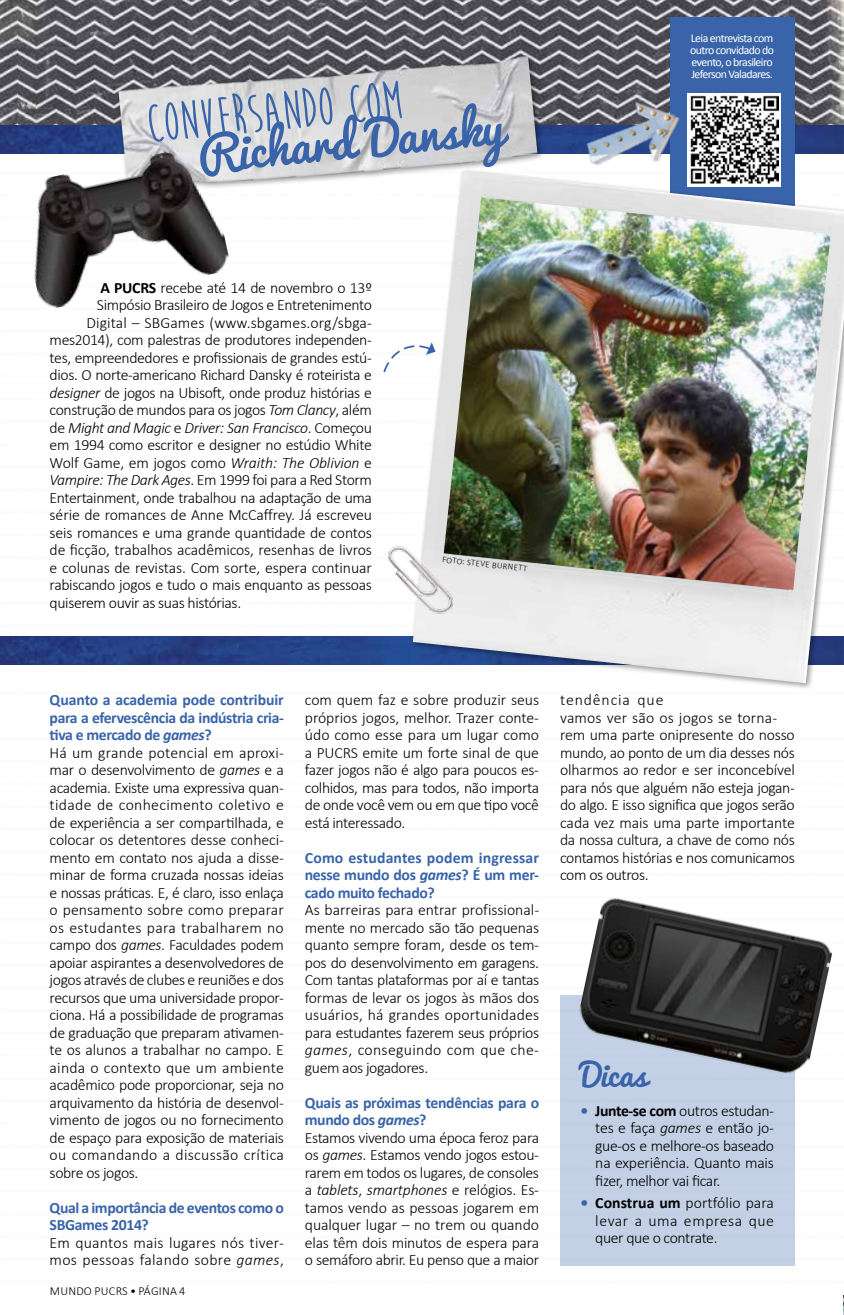
<style>
.page{position:relative;width:844px;height:1315px;background:#fff}
.page>*{position:absolute;margin:0;border:0;box-sizing:border-box;transform-origin:0 0}
.t1{font:700 55.48px "Moon Flower";color:#3964a9}
.t2{font:46.9px "Pacifico";color:#3964a9}
.t3{font:31.5px "Pacifico";color:#3964a9}
.t4{font:300 15.75px/17.5px "Calibri";letter-spacing:-.025em;color:#000;text-align:justify}
.t5{font:700 15.75px/17.5px "Calibri";letter-spacing:-.025em;color:#3964a9}
.t6{font:300 15.75px "Calibri";letter-spacing:-.005em;color:#000}
.t7{font:300 15.75px/17.5px "Calibri";letter-spacing:.015em;color:#000}
.t8{font:italic 300 15.75px "Calibri";letter-spacing:-.025em;color:#000}
.t9{font:300 15.75px "Calibri";letter-spacing:.005em;color:#000}
.t10{font:300 12.25px "Calibri";letter-spacing:.015em;color:#000}
.t11{font:11.9px/11.9px "Calibri";letter-spacing:-.05em;color:#fff}
.t12{font:300 8.75px "Calibri";color:#000}
.s1{font-weight:700}
.s2{font-style:italic}
.s3{font-style:normal}
.s4{font-weight:700;color:#3964a9}
.s5{font-weight:700;font-style:italic;color:#3964a9}
</style>
<div class="page">
<img style="left:0;top:0;width:843px;height:153px">
<img style="left:0;top:637px;width:410px;height:27px">
<div style="left:669px;top:17px;width:125px;height:189px;background:#3964a9"></div>
<img style="left:412px;top:171px;width:431px;height:512px">
<img style="left:443px;top:197px;width:387px;height:393px">
<svg style="left:689px;top:93px;width:91px;height:93px"></svg>
<img style="left:690px;top:96px;width:87px;height:87px">
<svg style="left:843px;top:1295px;width:1px;height:20px"></svg>
<svg style="left:383px;top:341px;width:52px;height:33px"></svg>
<img style="left:388px;top:531px;width:80px;height:96px">
<img style="left:115px;top:16px;width:425px;height:209px">
<img style="left:573px;top:75px;width:116px;height:120px">
<div style="left:560px;top:995px;width:234px;height:270px;background:#c3d0e5"></div>
<img style="left:579px;top:898px;width:254px;height:189px">
<img style="left:14px;top:144px;width:217px;height:164px">
<h1 class="t1" style="left:143px;top:96px;width:258px;rotate:-6deg">Conversando com</h1>
<h2 class="t2" style="left:195px;top:131px;width:307px;rotate:-6deg">Richard Dansky</h2>
<p class="t11" style="left:690px;top:32px;width:86px">Leia entrevista com outro convidado do evento, o brasileiro<br>Jeferson Valadares.</p>
<p class="t4" style="left:100px;top:278px;width:273px"><span class="s1">A PUCRS</span> recebe até 14 de novembro o 13º</p>
<p class="t4" style="left:97px;top:296px;width:276px">Simpósio Brasileiro de Jogos e Entretenimento</p>
<p class="t9" style="left:86px;top:313px;width:287px">Digital – SBGames (www.sbgames.org/sbga-</p>
<p class="t4" style="left:50px;top:331px;width:323px">mes2014), com palestras de produtores independen-</p>
<p class="t4" style="left:50px;top:348px;width:323px">tes, empreendedores e profissionais de grandes estú-</p>
<p class="t4" style="left:50px;top:366px;width:324px">dios. O norte-americano Richard Dansky é roteirista e</p>
<p class="t4" style="left:50px;top:383px;width:324px"><span class="s2">designer</span> de jogos na Ubisoft, onde produz histórias e</p>
<p class="t4" style="left:50px;top:401px;width:324px">construção de mundos para os jogos <span class="s2">Tom Clancy</span>, além</p>
<p class="t8" style="left:50px;top:418px;width:324px"><span class="s3">de</span> Might and Magic <span class="s3">e</span> Driver: San Francisco<span class="s3">. Começou</span></p>
<p class="t4" style="left:50px;top:436px;width:323px">em 1994 como escritor e designer no estúdio White</p>
<p class="t4" style="left:50px;top:453px;width:323px">Wolf Game, em jogos como <span class="s2">Wraith: The Oblivion</span> e</p>
<p class="t4" style="left:50px;top:471px;width:324px"><span class="s2">Vampire: The Dark Ages</span>. Em 1999 foi para a Red Storm</p>
<p class="t4" style="left:50px;top:488px;width:324px">Entertainment, onde trabalhou na adaptação de uma</p>
<p class="t6" style="left:50px;top:505px;width:324px">série de romances de Anne McCaffrey. Já escreveu</p>
<p class="t4" style="left:50px;top:523px;width:324px">seis romances e uma grande quantidade de contos</p>
<p class="t4" style="left:50px;top:541px;width:324px">de ficção, trabalhos acadêmicos, resenhas de livros</p>
<p class="t6" style="left:50px;top:558px;width:324px">e colunas de revistas. Com sorte, espera continuar</p>
<p class="t4" style="left:50px;top:576px;width:324px">rabiscando jogos e tudo o mais enquanto as pessoas</p>
<p class="t4" style="left:50px;top:593px;width:193px">quiserem ouvir as suas histórias.</p>
<p class="t12" style="left:443px;top:554px;width:87px;rotate:6deg">FOTO: STEVE BURNETT</p>
<p class="t4" style="left:50px;top:691px;width:236px;text-align:left"><span class="s4">Quanto a academia pode contribuir para a efervescência da indústria cria&shy;tiva e mercado de</span> <span class="s5">games</span><span class="s4">?<br></span>Há um grande potencial em aproxi&shy;mar o desenvolvimento de <span class="s2">games</span> e a academia. Existe uma expressiva quan&shy;tidade de conhecimento coletivo e de experiência a ser compartilhada, e colocar os detentores desse conheci&shy;mento em contato nos ajuda a disse&shy;minar de forma cruzada nossas ideias e nossas práticas. E, é claro, isso enlaça o pensamento sobre como preparar os estudantes para trabalharem no campo dos <span class="s2">games</span>. Faculdades podem apoiar aspirantes a desenvolvedores de jogos através de clubes e reuniões e dos recursos que uma universidade propor&shy;ciona. Há a possibilidade de programas de graduação que preparam ativamen&shy;te os alunos a trabalhar no campo. E ainda o contexto que um ambiente acadêmico pode proporcionar, seja no arquivamento da história de desenvol&shy;vimento de jogos ou no fornecimento de espaço para exposição de materiais ou comandando a discussão crítica sobre os jogos.</p>
<p class="t5" style="left:50px;top:1198px;width:236px">Qual a importância de eventos como o<br>SBGames 2014?</p>
<p class="t7" style="left:50px;top:1233px;width:236px">Em quantos mais lugares nós tiver&shy;mos pessoas falando sobre <span class="s2">games</span>,</p>
<p class="t10" style="left:50px;top:1283px;width:137px">MUNDO PUCRS • PÁGINA 4</p>
<p class="t4" style="left:305px;top:691px;width:236px">com quem faz e sobre produzir seus próprios jogos, melhor. Trazer conte&shy;údo como esse para um lugar como a PUCRS emite um forte sinal de que fazer jogos não é algo para poucos es&shy;colhidos, mas para todos, não importa de onde você vem ou em que tipo você está interessado.</p>
<p class="t5" style="left:305px;top:848px;width:236px;text-align:justify">Como estudantes podem ingressar nesse mundo dos <span class="s2">games</span>? É um mer&shy;cado muito fechado?</p>
<p class="t4" style="left:305px;top:901px;width:236px">As barreiras para entrar profissional&shy;mente no mercado são tão pequenas quanto sempre foram, desde os tem&shy;pos do desenvolvimento em garagens.<br>Com tantas plataformas por aí e tantas formas de levar os jogos às mãos dos usuários, há grandes oportunidades para estudantes fazerem seus próprios <span class="s2">games</span>, conseguindo com que che&shy;guem aos jogadores.</p>
<p class="t4" style="left:305px;top:1093px;width:236px;text-align:left"><span class="s4">Quais as próximas tendências para o mundo dos</span> <span class="s5">games</span><span class="s4">?<br></span>Estamos vivendo uma época feroz para os <span class="s2">games</span>. Estamos vendo jogos estou&shy;rarem em todos os lugares, de consoles a <span class="s2">tablets</span>, <span class="s2">smartphones</span> e relógios. Es&shy;tamos vendo as pessoas jogarem em qualquer lugar – no trem ou quando elas têm dois minutos de espera para o semáforo abrir. Eu penso que a maior</p>
<p class="t4" style="left:560px;top:691px;width:236px;text-align:left">tendência que<br>vamos ver são os jogos se torna&shy;rem uma parte onipresente do nosso mundo, ao ponto de um dia desses nós olharmos ao redor e ser inconcebível para nós que alguém não esteja jogan&shy;do algo. E isso significa que jogos serão cada vez mais uma parte importante da nossa cultura, a chave de como nós contamos histórias e nos comunicamos com os outros.</p>
<h3 class="t3" style="left:580px;top:1057px;width:68px">Dicas</h3>
<p class="t4" style="left:595px;top:1101px;width:180px;text-indent:-15px"><span class="s4">•</span> <span class="s1">Junte-se com</span> outros estudan&shy;tes e faça <span class="s2">games</span> e então jo&shy;gue-os e melhore-os baseado na experiência. Quanto mais fizer, melhor vai ficar.</p>
<p class="t4" style="left:595px;top:1193px;width:180px;text-indent:-15px"><span class="s4">•</span> <span class="s1">Construa um</span> portfólio para levar a uma empresa que quer que o contrate.</p>
</div>
